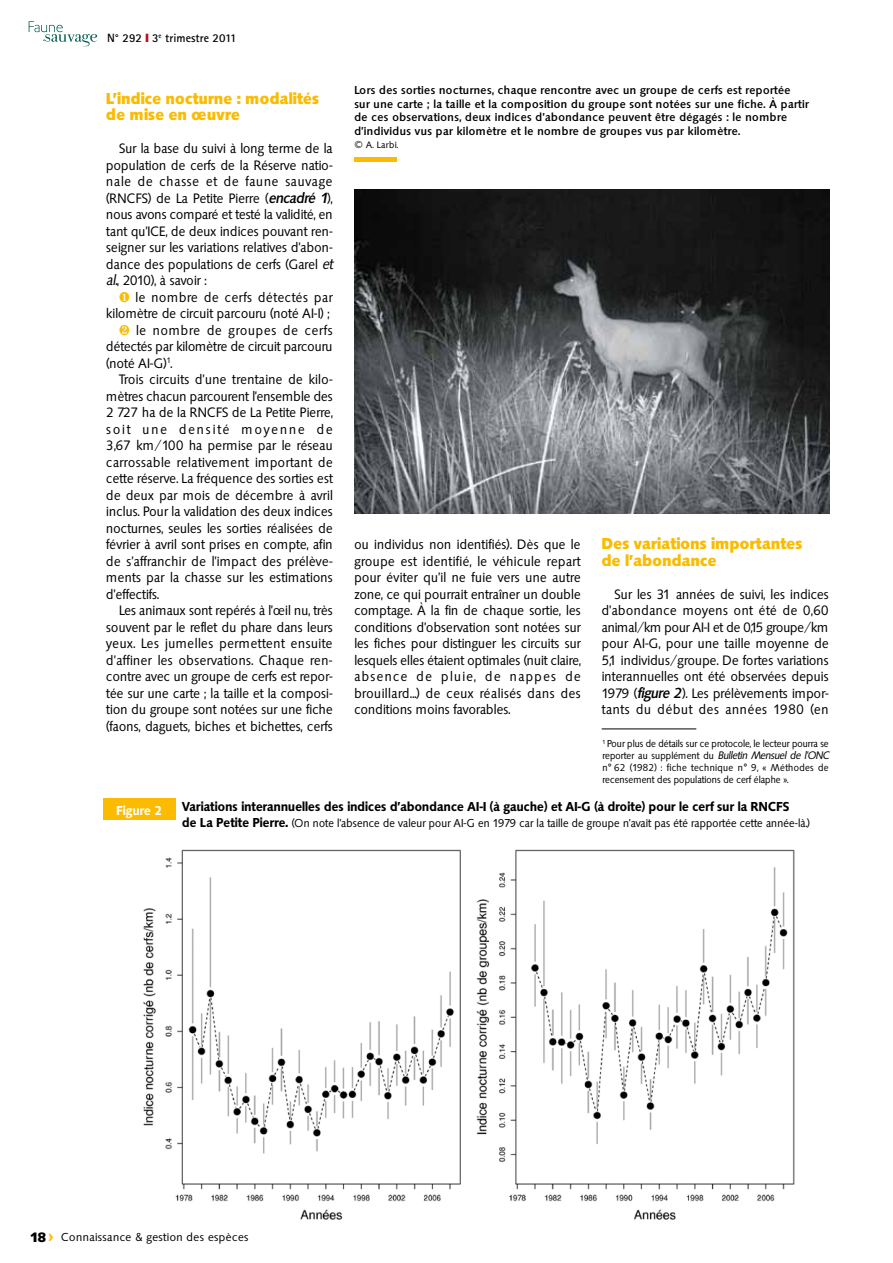
<style>
.page{position:relative;width:893px;height:1263px;background:#fff}
.page>*{position:absolute;margin:0;border:0;box-sizing:border-box;transform-origin:0 0}
.t1{font:700 16.5px/16.5px "Saxony";letter-spacing:-.02em;color:#fabb00;scale:.95 1}
.t2{font:14.25px/16.5px "Saxony";letter-spacing:-.02em;color:#000;text-align:justify;scale:.95 1}
.t3{font:14.25px "Saxony";letter-spacing:.01em;color:#000;scale:.95 1}
.t4{font:14.25px "Saxony";color:#000;scale:.95 1}
.t5{font:14.25px "Saxony";letter-spacing:.005em;color:#000;scale:.95 1}
.t6{font:14.25px "Saxony";letter-spacing:.025em;color:#000;scale:.95 1}
.t7{font:14.25px "Saxony";letter-spacing:.11em;color:#000;scale:.95 1}
.t8{font:700 14.25px "Saxony";color:#000;scale:.95 1}
.t9{font:600 13.5px "Saxony";letter-spacing:-.02em;color:#000;scale:.95 1}
.t10{font:600 13.5px "Saxony";letter-spacing:-.02em;color:#fff;scale:.95 1}
.t11{font:500 12px/13.5px "Saxony";color:#000}
.t12{font:12px "Saxony";letter-spacing:-.02em;color:#000;scale:.95 1}
.t13{font:12px "Saxony";color:#000}
.t14{font:700 12px "Rotis Sans Serif";color:#000}
.t15{font:10.5px/12px "Saxony";letter-spacing:-.03em;color:#000;text-align:justify;scale:.95 1}
.t16{font:9.75px "Saxony";color:#000}
.s1{color:#bc091b}
.s2{font-weight:500;font-style:italic}
.s3{font-style:italic}
.s4{color:#fabb00}
.s5{font-family:"Frutiger"}
.s6{font-style:inherit}
.s7{font-weight:600;font-size:13.5px}
.s8{font-weight:700;font-size:18px;color:#fabb00}
</style>
<div class="page">
<svg style="left:29px;top:21px;width:68px;height:25px"></svg>
<img style="left:354px;top:189px;width:475px;height:324px">
<div style="left:354px;top:157px;width:43px;height:5px;background:#fabb00"></div>
<img style="left:143px;top:849px;width:652px;height:371px">
<div style="left:103px;top:799px;width:73px;height:21px;background:#fabb00"></div>
<hr style="left:602px;top:728px;width:94px;height:1px;background:#000">
<p class="t14" style="left:107px;top:30px;width:131px">N° 292 <span class="s1">❙</span> 3<sup>e</sup> trimestre 2011</p>
<p class="t1" style="left:106px;top:90px;width:226px">L’indice nocturne : modalités de mise en œuvre</p>
<p class="t2" style="left:106px;top:140px;width:240px;text-indent:13px">Sur la base du suivi à long terme de la population de cerfs de la Réserve natio&shy;nale de chasse et de faune sauvage (RNCFS) de La Petite Pierre (<span class="s2">encadré 1</span>), nous avons comparé et testé la validité, en tant qu’ICE, de deux indices pouvant ren&shy;seigner sur les variations relatives d’abon&shy;dance des populations de cerfs (Garel <span class="s3">et al.</span>, 2010), à savoir :</p>
<p class="t3" style="left:119px;top:289px;width:227px"><span class="s4">❶</span> le nombre de cerfs détectés par</p>
<p class="t2" style="left:106px;top:305px;width:237px">kilomètre de circuit parcouru (noté AI-I) ;</p>
<p class="t6" style="left:119px;top:322px;width:227px"><span class="s4">❷</span> le nombre de groupes de cerfs</p>
<p class="t2" style="left:106px;top:338px;width:240px">détectés par kilomètre de circuit parcouru</p>
<p class="t2" style="left:106px;top:355px;width:71px">(noté AI-G)<sup>1</sup>.</p>
<p class="t2" style="left:119px;top:371px;width:227px">Trois circuits d’une trentaine de kilo-</p>
<p class="t2" style="left:106px;top:388px;width:240px">mètres chacun parcourent l’ensemble des</p>
<p class="t2" style="left:106px;top:404px;width:240px">2 727 ha de la RNCFS de La Petite Pierre,</p>
<p class="t7" style="left:106px;top:421px;width:240px">soit une densité moyenne de</p>
<p class="t2" style="left:106px;top:437px;width:240px">3,67 km/100 ha permise par le réseau</p>
<p class="t5" style="left:106px;top:454px;width:240px">carrossable relativement important de</p>
<p class="t2" style="left:106px;top:470px;width:240px">cette réserve. La fréquence des sorties est</p>
<p class="t2" style="left:106px;top:487px;width:240px">de deux par mois de décembre à avril</p>
<p class="t2" style="left:106px;top:503px;width:240px">inclus. Pour la validation des deux indices</p>
<p class="t2" style="left:106px;top:520px;width:240px">nocturnes, seules les sorties réalisées de</p>
<p class="t2" style="left:106px;top:536px;width:240px">février à avril sont prises en compte, afin</p>
<p class="t2" style="left:106px;top:553px;width:240px">de s’affranchir de l’impact des prélève-</p>
<p class="t2" style="left:106px;top:569px;width:240px">ments par la chasse sur les estimations</p>
<p class="t2" style="left:106px;top:586px;width:57px">d’effectifs.</p>
<p class="t2" style="left:119px;top:602px;width:227px">Les animaux sont repérés à l’œil nu, très</p>
<p class="t2" style="left:106px;top:619px;width:240px">souvent par le reflet du phare dans leurs</p>
<p class="t3" style="left:106px;top:635px;width:240px">yeux. Les jumelles permettent ensuite</p>
<p class="t4" style="left:106px;top:652px;width:240px">d’affiner les observations. Chaque ren-</p>
<p class="t2" style="left:106px;top:668px;width:240px">contre avec un groupe de cerfs est repor-</p>
<p class="t2" style="left:106px;top:685px;width:240px">tée sur une carte ; la taille et la composi-</p>
<p class="t2" style="left:106px;top:701px;width:240px">tion du groupe sont notées sur une fiche</p>
<p class="t2" style="left:106px;top:718px;width:240px">(faons, daguets, biches et bichettes, cerfs</p>
<p class="t11" style="left:354px;top:84px;width:456px">Lors des sorties nocturnes, chaque rencontre avec un groupe de cerfs est reportée sur une carte ; la taille et la composition du groupe sont notées sur une fiche. À partir de ces observations, deux indices d’abondance peuvent être dégagés : le nombre d’individus vus par kilomètre et le nombre de groupes vus par kilomètre.</p>
<p class="t16" style="left:354px;top:140px;width:46px">© A. Larbi.</p>
<p class="t2" style="left:354px;top:536px;width:240px">ou individus non identifiés). Dès que le groupe est identifié, le véhicule repart pour éviter qu’il ne fuie vers une autre zone, ce qui pourrait entraîner un double comptage. À la fin de chaque sortie, les conditions d’observation sont notées sur les fiches pour distinguer les circuits sur lesquels elles étaient optimales (nuit claire, absence de pluie, de nappes de brouillard...) de ceux réalisés dans des conditions moins favorables.</p>
<p class="t1" style="left:602px;top:535px;width:213px">Des variations importantes de l’abondance</p>
<p class="t2" style="left:602px;top:586px;width:241px;text-indent:13px">Sur les 31 années de suivi, les indices d’abondance moyens ont été de 0,60 animal/km pour AI-I et de 0,15 groupe/km pour AI-G, pour une taille moyenne de 5,1 individus/groupe. De fortes variations interannuelles ont été observées depuis 1979 (<span class="s2">figure 2</span> ). Les prélèvements impor&shy;tants du début des années 1980 (en</p>
<p class="t15" style="left:602px;top:738px;width:240px"><sup>1</sup> Pour plus de détails sur ce protocole, le lecteur pourra se reporter au supplément du <span class="s3">Bulletin Mensuel de l’ONC </span>n<span class="s5">°</span> 62 (1982) : fiche technique n<span class="s5">°</span> 9, « Méthodes de recensement des populations de cerf élaphe ».</p>
<p class="t10" style="left:117px;top:803px;width:50px">Figure <span class="s6">2</span></p>
<p class="t9" style="left:182px;top:799px;width:641px">Variations interannuelles des indices d’abondance AI-I (à gauche) et AI-G (à droite) pour le cerf sur la RNCFS</p>
<p class="t12" style="left:182px;top:817px;width:663px"><span class="s7">de La Petite Pierre.</span> (On note l’absence de valeur pour AI-G en 1979 car la taille de groupe n’avait pas été rapportée cette année-là.)</p>
<p class="t13" style="left:49px;top:1230px;width:202px"><span class="s8">&gt;</span> Connaissance &amp; gestion des espèces</p>
<p class="t8" style="left:31px;top:1229px;width:19px">18</p>
</div>
